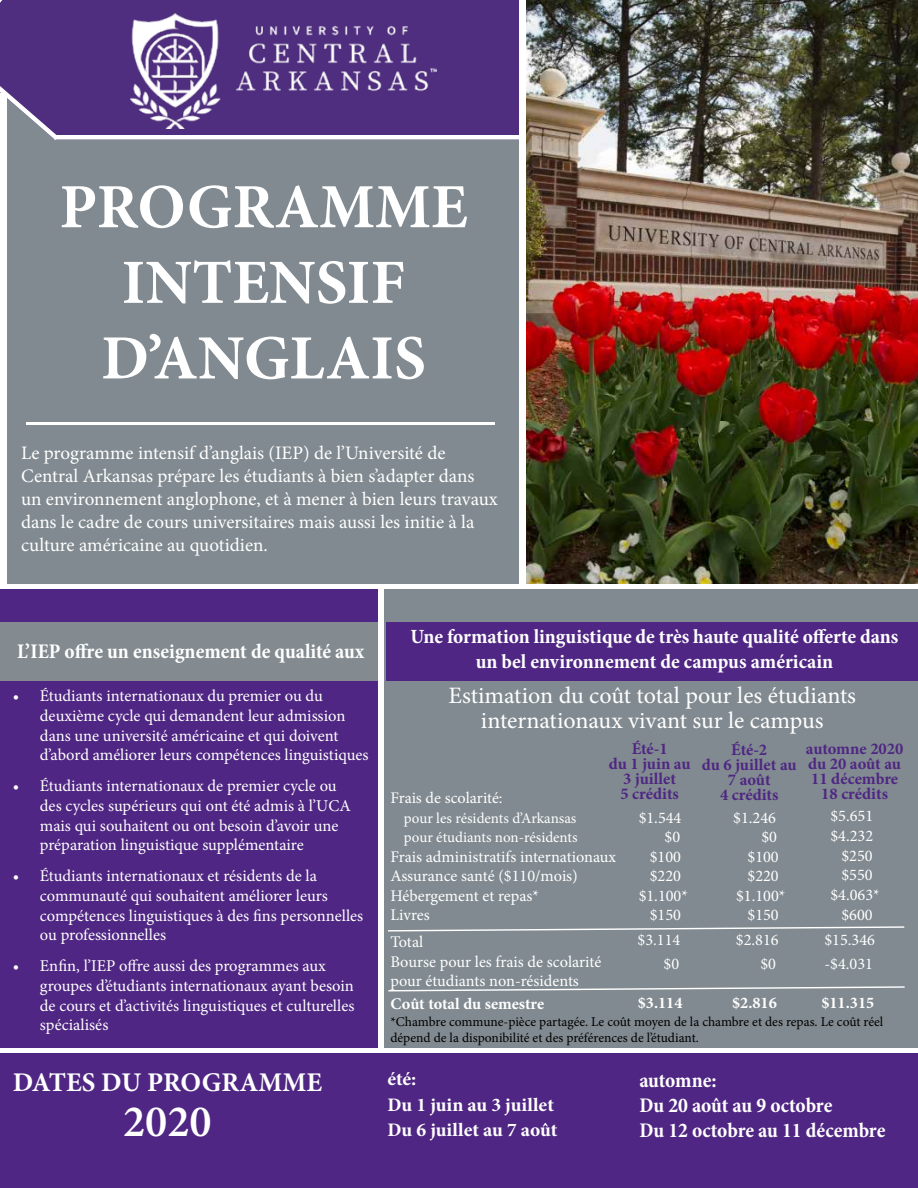
<style>
.page{position:relative;width:918px;height:1188px;background:#fff}
.page>*{position:absolute;margin:0;border:0;box-sizing:border-box;transform-origin:0 0}
.t1{font:700 63px/75.6px "Minion Pro";color:#fff;text-align:center}
.t2{font:600 45px "Minion Pro";color:#fff}
.t3{font:700 27px "Minion Pro";color:#fff}
.t4{font:23.55px/25.5px "Minion Pro";color:#fff;text-align:center}
.t5{font:700 condensed 21px/25.2px "Minion Pro";letter-spacing:-.005em;color:#fff}
.t6{font:700 condensed 20.4px/25.2px "Minion Pro";letter-spacing:-.005em;color:#fff;text-align:center}
.t7{font:700 condensed 19.35px/25.2px "Minion Pro";color:#fff;scale:1.09 1}
.t8{font:19.05px/22.8px "Minion Pro";color:#fff}
.t9{font:16.5px/19.8px "Minion Pro";color:#fff}
.t10{font:700 16.5px/15px "Minion Pro";color:#4f2683;text-align:center}
.t11{font:16.35px/19.5px "Minion Pro";color:#fff}
.t12{font:700 16.35px "Minion Pro";color:#fff}
.t13{font:16.2px "Minion Pro";letter-spacing:-.005em;color:#fff}
.t14{font:15px/19.5px "Minion Pro";color:#fff}
.t15{font:13.5px/16.2px "Minion Pro";color:#000}
</style>
<div class="page">
<div style="left:1px;top:77px;width:517px;height:507px;background:#818a90"></div>
<svg style="left:0;top:0;width:54px;height:263px"></svg>
<img style="left:526px;top:0;width:392px;height:584px">
<div style="left:54px;top:0;width:465px;height:140px;background:#4f2d7f"></div>
<svg style="left:63px;top:135px;width:456px;height:5px;background:#efeef3"></svg>
<svg style="left:0;top:80px;width:63px;height:65px"></svg>
<div style="left:1px;top:589px;width:377px;height:459px;background:#4f2683"></div>
<div style="left:385px;top:589px;width:533px;height:459px;background:#818a90"></div>
<div style="left:0;top:1053px;width:918px;height:135px;background:#4f2683"></div>
<div style="left:0;top:93px;width:6px;height:491px;background:#fff"></div>
<hr style="left:27px;top:423px;width:468px;height:2px;background:#fff">
<div style="left:0;top:623px;width:378px;height:58px;background:#838b90"></div>
<div style="left:387px;top:623px;width:531px;height:58px;background:#4f2683"></div>
<svg style="left:388px;top:926px;width:517px;height:6px"></svg>
<svg style="left:388px;top:986px;width:517px;height:6px"></svg>
<img style="left:130px;top:14px;width:307px;height:114px">
<h1 class="t1" style="left:59px;top:169px;width:410px">PROGRAMME<br>INTENSIF<br>D’ANGLAIS</h1>
<p class="t8" style="left:21px;top:442px;width:478px">Le programme intensif d’anglais (IEP) de l’Université de Central Arkansas prépare les étudiants à bien s’adapter dans un environnement anglophone, et à mener à bien leurs travaux dans le cadre de cours universitaires mais aussi les initie à la culture américaine au quotidien.</p>
<p class="t5" style="left:17px;top:638px;width:349px">L’IEP offre un enseignement de qualité aux</p>
<p class="t9" style="left:40px;top:686px;width:330px;text-indent:-27px">• Étudiants internationaux du premier ou du deuxième cycle qui demandent leur admission dans une université américaine et qui doivent d’abord améliorer leurs compétences linguistiques</p>
<p class="t9" style="left:40px;top:776px;width:312px;text-indent:-27px">• Étudiants internationaux de premier cycle ou des cycles supérieurs qui ont été admis à l’UCA mais qui souhaitent ou ont besoin d’avoir une préparation linguistique supplémentaire</p>
<p class="t9" style="left:40px;top:866px;width:325px;text-indent:-27px">• Étudiants internationaux et résidents de la communauté qui souhaitent améliorer leurs compétences linguistiques à des fins personnelles ou professionnelles</p>
<p class="t9" style="left:40px;top:956px;width:316px;text-indent:-27px">• Enfin, l’IEP offre aussi des programmes aux groupes d’étudiants internationaux ayant besoin de cours et d’activités linguistiques et culturelles spécialisés</p>
<h3 class="t3" style="left:13px;top:1063px;width:311px">DATES DU PROGRAMME</h3>
<h2 class="t2" style="left:123px;top:1091px;width:90px">2020</h2>
<p class="t6" style="left:410px;top:624px;width:490px">Une formation linguistique de très haute qualité offerte dans un bel environnement de campus américain</p>
<h3 class="t4" style="left:448px;top:682px;width:409px">Estimation du coût total pour les étudiants internationaux vivant sur le campus</h3>
<p class="t10" style="left:609px;top:741px;width:83px">Été-1<br>du 1 juin au<br>3 juillet<br>5 crédits</p>
<p class="t10" style="left:702px;top:742px;width:96px">Été-2<br>du 6 juillet au<br>7 août<br>4 crédits</p>
<p class="t13" style="left:390px;top:787px;width:114px">Frais de scolarité:</p>
<p class="t14" style="left:404px;top:808px;width:175px">pour les résidents d’Arkansas pour étudiants non-résidents</p>
<p class="t11" style="left:390px;top:847px;width:227px">Frais administratifs internationaux<br>Assurance santé ($110/mois)<br>Hébergement et repas*<br>Livres</p>
<p class="t11" style="left:639px;top:808px;width:44px">$1.544</p>
<p class="t11" style="left:733px;top:808px;width:44px">$1.246</p>
<p class="t11" style="left:665px;top:827px;width:17px">$0</p>
<p class="t11" style="left:761px;top:827px;width:17px">$0</p>
<p class="t11" style="left:650px;top:847px;width:33px">$100</p>
<p class="t11" style="left:748px;top:847px;width:33px">$100</p>
<p class="t11" style="left:650px;top:866px;width:33px">$220</p>
<p class="t11" style="left:748px;top:866px;width:33px">$220</p>
<p class="t11" style="left:639px;top:886px;width:51px">$1.100*</p>
<p class="t11" style="left:736px;top:886px;width:51px">$1.100*</p>
<p class="t11" style="left:650px;top:905px;width:33px">$150</p>
<p class="t11" style="left:748px;top:905px;width:33px">$150</p>
<p class="t11" style="left:390px;top:932px;width:212px">Total<br>Bourse pour les frais de scolarité pour étudiants non-résidents</p>
<p class="t11" style="left:638px;top:930px;width:44px">$3.114</p>
<p class="t11" style="left:736px;top:930px;width:44px">$2.816</p>
<p class="t11" style="left:664px;top:954px;width:17px">$0</p>
<p class="t11" style="left:760px;top:954px;width:17px">$0</p>
<p class="t10" style="left:806px;top:741px;width:99px">automne 2020 du 20 août au<br>11 décembre<br>18 crédits</p>
<p class="t11" style="left:830px;top:806px;width:51px;text-align:center">$5.651 $4.232 $250 $550 $4.063* $600</p>
<p class="t11" style="left:824px;top:928px;width:52px;line-height:24px">$15.346 -$4.031</p>
<p class="t12" style="left:391px;top:992px;width:155px">Coût total du semestre</p>
<p class="t12" style="left:638px;top:991px;width:46px">$3.114</p>
<p class="t12" style="left:732px;top:991px;width:46px">$2.816</p>
<p class="t12" style="left:821px;top:991px;width:54px">$11.315</p>
<p class="t15" style="left:390px;top:1013px;width:494px">*Chambre commune-pièce partagée. Le coût moyen de la chambre et des repas. Le coût réel dépend de la disponibilité et des préférences de l’étudiant.</p>
<p class="t7" style="left:387px;top:1066px;width:157px">été:<br>Du 1 juin au 3 juillet<br>Du 6 juillet au 7 août</p>
<p class="t5" style="left:639px;top:1067px;width:248px">automne:<br>Du 20 août au 9 octobre<br>Du 12 octobre au 11 décembre</p>
</div>
